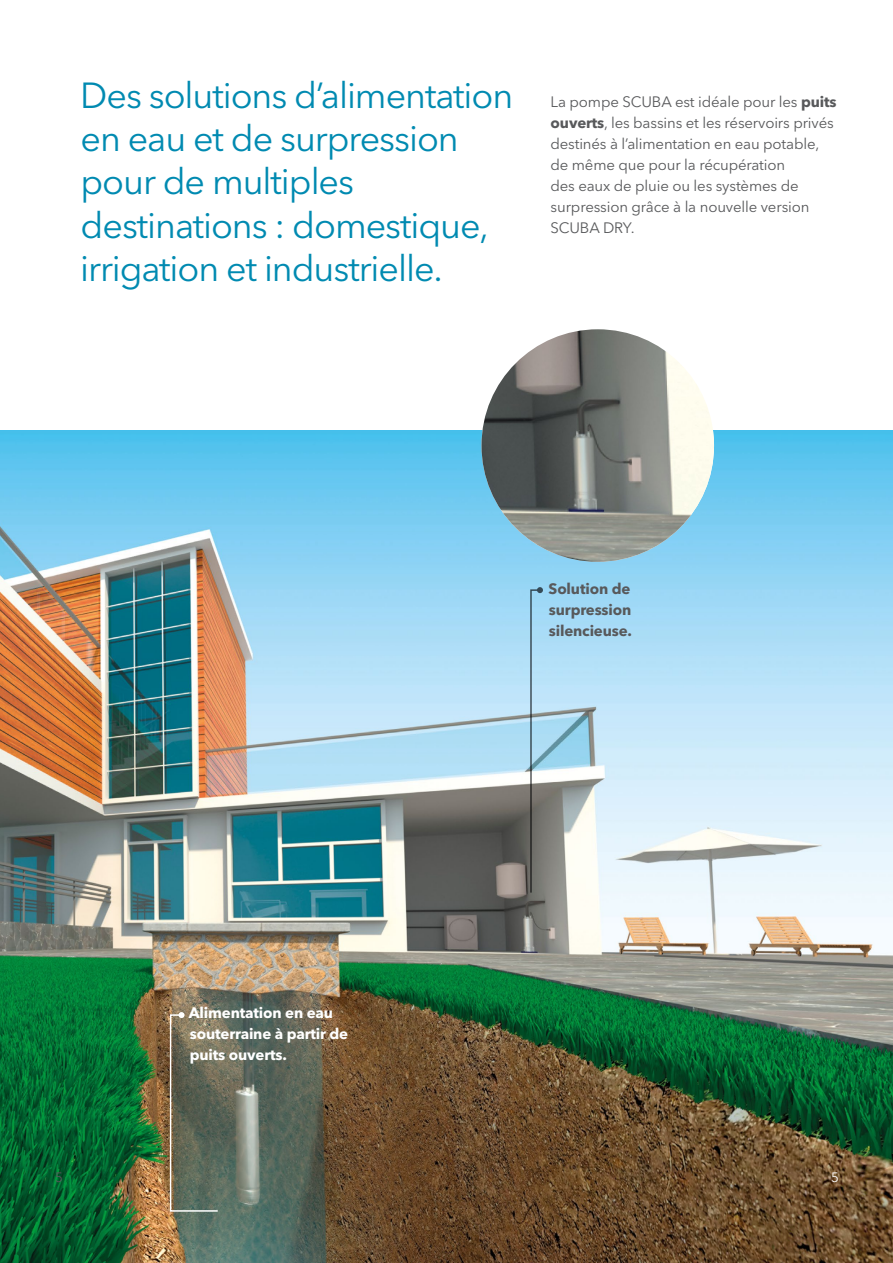
<style>
.page{position:relative;width:893px;height:1263px;background:#fff}
.page>*{position:absolute;margin:0;border:0;box-sizing:border-box;transform-origin:0 0}
.t1{font:36px/43.2px "Avenir Next LT Pro";letter-spacing:-.03em;color:#008ab1}
.t2{font:15px/21px "Avenir Next LT Pro";letter-spacing:-.01em;color:#58595b}
.t3{font:700 15px/21px "Avenir Next LT Pro";letter-spacing:-.01em;color:#fff}
.t4{font:700 15px/21px "Avenir Next LT Pro";letter-spacing:-.01em;color:#58595b;text-align:justify}
.t5{font:13.5px "Avenir Next LT Pro";color:#58595b}
.t6{font:13.5px "Avenir Next LT Pro";color:#fff}
.s1{font-weight:700}
</style>
<div class="page">
<img style="left:0;top:430px;width:893px;height:833px">
<svg style="left:529px;top:587px;width:14px;height:307px;background:#8fa8b3"></svg>
<svg style="left:169px;top:1012px;width:50px;height:200px;background:#6b6d5b"></svg>
<img style="left:481px;top:329px;width:233px;height:233px;border-radius:116px">
<h1 class="t1" style="left:80px;top:74px;width:434px">Des solutions d’alimentation en eau et de surpression pour de multiples destinations : domestique, irrigation et industrielle.</h1>
<p class="t2" style="left:550px;top:92px;width:288px">La pompe SCUBA est idéale pour les <span class="s1">puits ouverts</span>, les bassins et les réservoirs privés destinés à l’alimentation en eau potable, de même que pour la récupération<br>des eaux de pluie ou les systèmes de surpression grâce à la nouvelle version SCUBA DRY.</p>
<p class="t4" style="left:549px;top:578px;width:85px">Solution de surpression silencieuse.</p>
<p class="t3" style="left:189px;top:1002px;width:161px">Alimentation en eau souterraine à partir de puits ouverts.</p>
<p class="t5" style="left:55px;top:1169px;width:9px">5</p>
<p class="t6" style="left:831px;top:1169px;width:9px">5</p>
</div>
